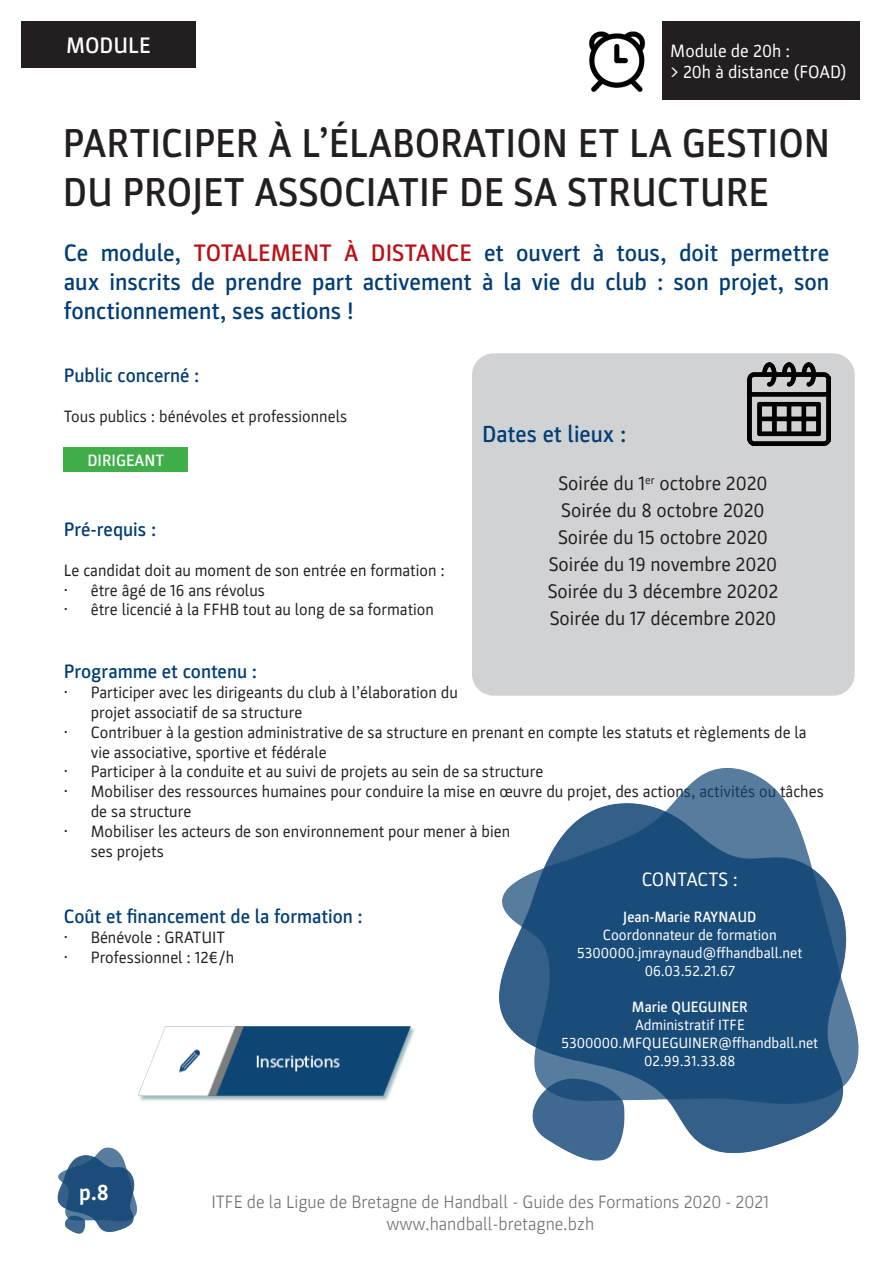
<style>
.page{position:relative;width:893px;height:1263px;background:#fff}
.page>*{position:absolute;margin:0;border:0;box-sizing:border-box;transform-origin:0 0}
.t1{font:500 40.5px/48.6px "Parka";color:#231f20}
.t2{font:500 24px/28.8px "Parka";color:#003d76;text-align:justify}
.t3{font:500 23.4px "Parka";color:#003d76}
.t4{font:500 22.5px "Parka";color:#fff}
.t5{font:700 22.5px "Parka";color:#fff}
.t6{font:19.8px/27px "Parka";color:#231f20;text-align:center}
.t7{font:500 19.5px "Parka";color:#003d76}
.t8{font:19.5px "Parka";color:#fff}
.t9{font:300 18px/21.6px "Parka";color:#6c6d70;text-align:center}
.t10{font:18px/21.6px "Parka";color:#fff}
.t11{font:16.5px/19.8px "Parka";color:#231f20}
.t12{font:500 16.5px "Parka";color:#fff}
.t13{font:15px/18px "Parka";color:#fff;text-align:center}
.t14{font:500 15px "Parka";color:#fff}
.s1{color:#bb1018}
</style>
<div class="page">
<img style="left:57px;top:1147px;width:80px;height:87px">
<div style="left:64px;top:447px;width:124px;height:25px;background:#40ae49"></div>
<div style="left:472px;top:353px;width:383px;height:343px;background:#d1d2d4;border-radius:22px"></div>
<div style="left:21px;top:21px;width:175px;height:47px;background:#231f20"></div>
<div style="left:662px;top:21px;width:197px;height:79px;background:#231f20"></div>
<img style="left:499px;top:768px;width:360px;height:393px">
<img style="left:747px;top:362px;width:83px;height:83px">
<img style="left:589px;top:31px;width:57px;height:61px">
<img style="left:138px;top:1026px;width:277px;height:75px">
<h3 class="t4" style="left:66px;top:33px;width:86px">MODULE</h3>
<p class="t10" style="left:670px;top:40px;width:178px">Module de 20h :<br>&gt; 20h à distance (FOAD)</p>
<h1 class="t1" style="left:63px;top:120px;width:769px">PARTICIPER À L’ÉLABORATION ET LA GESTION<br>DU PROJET ASSOCIATIF DE SA STRUCTURE</h1>
<h2 class="t2" style="left:64px;top:239px;width:767px">Ce module, <span class="s1">TOTALEMENT À DISTANCE</span> et ouvert à tous, doit permettre aux inscrits de prendre part activement à la vie du club : son projet, son fonctionnement, ses actions !</h2>
<p class="t7" style="left:64px;top:364px;width:137px">Public concerné :</p>
<p class="t11" style="left:64px;top:406px;width:285px">Tous publics : bénévoles et professionnels</p>
<p class="t12" style="left:87px;top:451px;width:78px">DIRIGEANT</p>
<p class="t7" style="left:64px;top:519px;width:94px">Pré-requis :</p>
<p class="t11" style="left:64px;top:560px;width:383px">Le candidat doit au moment de son entrée en formation :</p>
<p class="t11" style="left:64px;top:580px;width:203px">• être âgé de 16 ans révolus</p>
<p class="t11" style="left:64px;top:600px;width:372px">• être licencié à la FFHB tout au long de sa formation</p>
<h3 class="t3" style="left:482px;top:421px;width:146px">Dates et lieux :</h3>
<p class="t6" style="left:548px;top:470px;width:232px">Soirée du 1<sup>er</sup> octobre 2020<br>Soirée du 8 octobre 2020<br>Soirée du 15 octobre 2020<br>Soirée du 19 novembre 2020<br>Soirée du 3 décembre 20202<br>Soirée du 17 décembre 2020</p>
<p class="t7" style="left:64px;top:661px;width:195px">Programme et contenu :</p>
<p class="t11" style="left:91px;top:683px;width:369px;text-indent:-27px">• Participer avec les dirigeants du club à l’élaboration du projet associatif de sa structure</p>
<p class="t11" style="left:91px;top:722px;width:717px;text-indent:-27px">• Contribuer à la gestion administrative de sa structure en prenant en compte les statuts et règlements de la vie associative, sportive et fédérale</p>
<p class="t11" style="left:64px;top:762px;width:481px">• Participer à la conduite et au suivi de projets au sein de sa structure</p>
<p class="t11" style="left:91px;top:782px;width:735px;text-indent:-27px">• Mobiliser des ressources humaines pour conduire la mise en œuvre du projet, des actions, activités ou tâches de sa structure</p>
<p class="t11" style="left:91px;top:821px;width:421px;text-indent:-27px">• Mobiliser les acteurs de son environnement pour mener à bien ses projets</p>
<p class="t7" style="left:64px;top:906px;width:301px">Coût et financement de la formation :</p>
<p class="t11" style="left:64px;top:927px;width:163px">• Bénévole : GRATUIT</p>
<p class="t11" style="left:64px;top:947px;width:172px">• Professionnel : 12€/h</p>
<p class="t8" style="left:642px;top:868px;width:98px">CONTACTS :</p>
<p class="t14" style="left:623px;top:908px;width:135px">Jean-Marie RAYNAUD</p>
<p class="t13" style="left:577px;top:926px;width:227px">Coordonnateur de formation<br>5300000.jmraynaud@ffhandball.net<br>06.03.52.21.67</p>
<p class="t14" style="left:632px;top:998px;width:117px">Marie QUEGUINER</p>
<p class="t13" style="left:561px;top:1016px;width:258px">Administratif ITFE<br>5300000.MFQUEGUINER@ffhandball.net<br>02.99.31.33.88</p>
<h3 class="t5" style="left:79px;top:1179px;width:31px">p.8</h3>
<p class="t9" style="left:211px;top:1191px;width:559px">ITFE de la Ligue de Bretagne de Handball - Guide des Formations 2020 - 2021 www.handball-bretagne.bzh</p>
</div>
